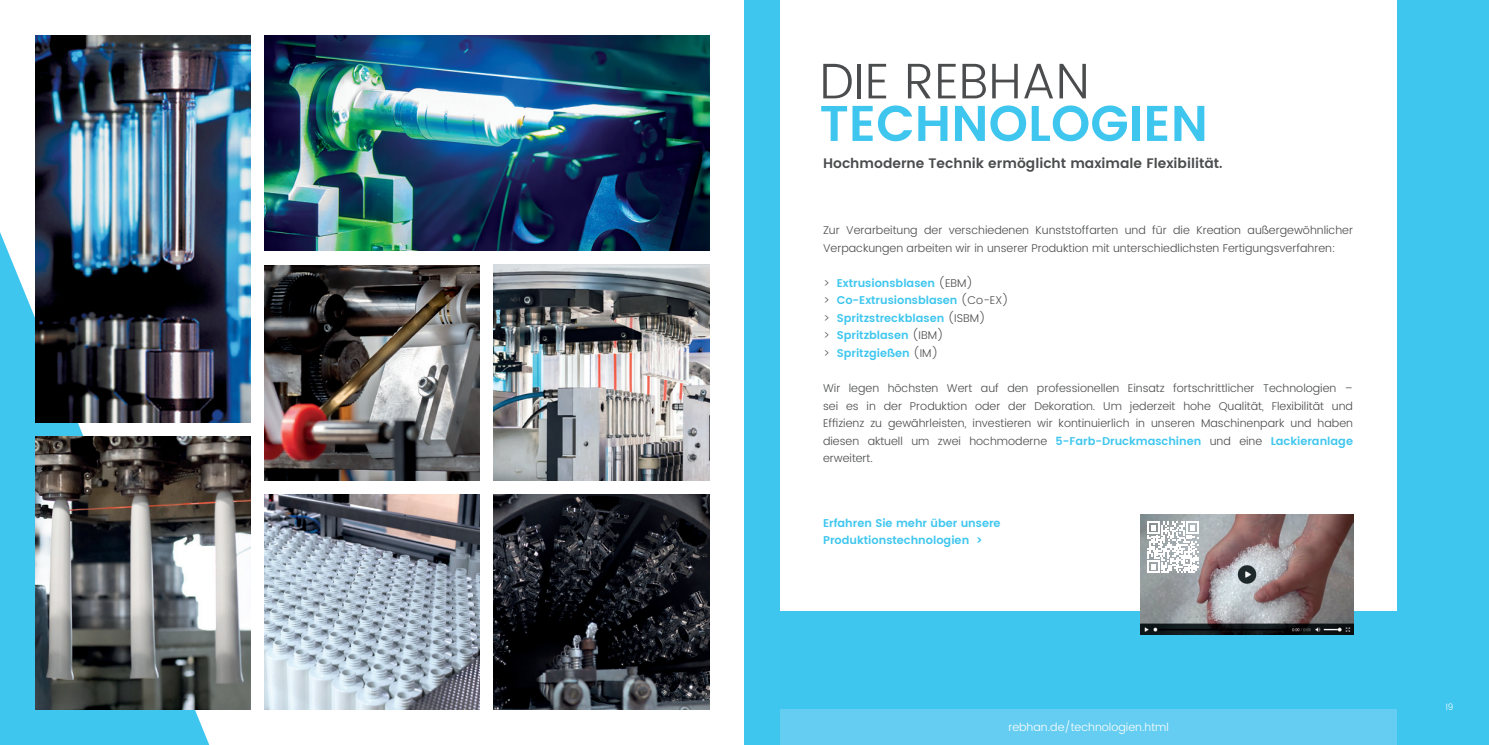
<style>
.page{position:relative;width:1489px;height:745px;background:#fff}
.page>*{position:absolute;margin:0;border:0;box-sizing:border-box;transform-origin:0 0}
.t1{font:600 50px "Poppins";color:#3ec6ef}
.t2{font:300 50px "Poppins";color:#4b4c4d}
.t3{font:600 13.75px "Poppins";color:#4b4c4d}
.t4{font:300 11.25px/17.5px "Poppins";color:#4b4c4d}
.t5{font:600 11.25px/17.5px "Poppins";color:#3ec6ef}
.t6{font:300 11.25px "Poppins";color:#fff}
.t7{font:300 8.75px "Poppins";color:#fff}
.s1{font-weight:300;color:#4b4c4d}
.s2{font-weight:600;color:#3ec6ef}
</style>
<div class="page">
<svg style="left:0;top:232px;width:209px;height:512px;background:#56cbee"></svg>
<div style="left:744px;top:0;width:744px;height:744px;background:#3ec6ef"></div>
<div style="left:780px;top:0;width:615px;height:610px;background:#fff"></div>
<img style="left:35px;top:35px;width:215px;height:387px">
<img style="left:35px;top:436px;width:215px;height:273px">
<img style="left:265px;top:35px;width:444px;height:215px">
<img style="left:265px;top:265px;width:215px;height:215px">
<img style="left:494px;top:494px;width:215px;height:215px">
<div style="left:780px;top:709px;width:615px;height:35px;background:#65cdf1"></div>
<img style="left:1140px;top:514px;width:212px;height:119px">
<svg style="left:1147px;top:521px;width:51px;height:51px"></svg>
<img style="left:494px;top:265px;width:215px;height:215px">
<img style="left:265px;top:494px;width:215px;height:215px">
<h1 class="t2" style="left:819px;top:45px;width:271px">DIE REBHAN</h1>
<h1 class="t1" style="left:819px;top:86px;width:390px">TECHNOLOGIEN</h1>
<p class="t3" style="left:823px;top:153px;width:401px">Hochmoderne Technik ermöglicht maximale Flexibilität.</p>
<p class="t4" style="left:823px;top:222px;width:531px">Zur Verarbeitung der verschiedenen Kunststoffarten und für die Kreation außergewöhnlicher<br>Verpackungen arbeiten wir in unserer Produktion mit unterschiedlichsten Fertigungsverfahren:</p>
<p class="t5" style="left:823px;top:274px;width:187px"><span class="s1">&gt;</span> Extrusionsblasen <span class="s1">(EBM)<br>&gt;</span> Co-Extrusionsblasen <span class="s1">(Co-EX) &gt;</span> Spritzstreckblasen <span class="s1">(ISBM)<br>&gt;</span> Spritzblasen <span class="s1">(IBM)<br>&gt;</span> Spritzgießen <span class="s1">(IM)</span></p>
<p class="t4" style="left:823px;top:379px;width:531px;text-align:justify">Wir legen höchsten Wert auf den professionellen Einsatz fortschrittlicher Technologien – sei es in der Produktion oder der Dekoration. Um jederzeit hohe Qualität, Flexibilität und Effizienz zu gewährleisten, investieren wir kontinuierlich in unseren Maschinenpark und haben diesen aktuell um zwei hochmoderne <span class="s2">5-Farb-Druckmaschinen</span> und eine <span class="s2">Lackieranlage </span>erweitert.</p>
<p class="t5" style="left:823px;top:514px;width:179px">Erfahren Sie mehr über unsere<br>Produktionstechnologien &gt;</p>
<p class="t6" style="left:1008px;top:719px;width:162px">rebhan.de/technologien.html</p>
<p class="t7" style="left:1445px;top:699px;width:10px">19</p>
</div>
